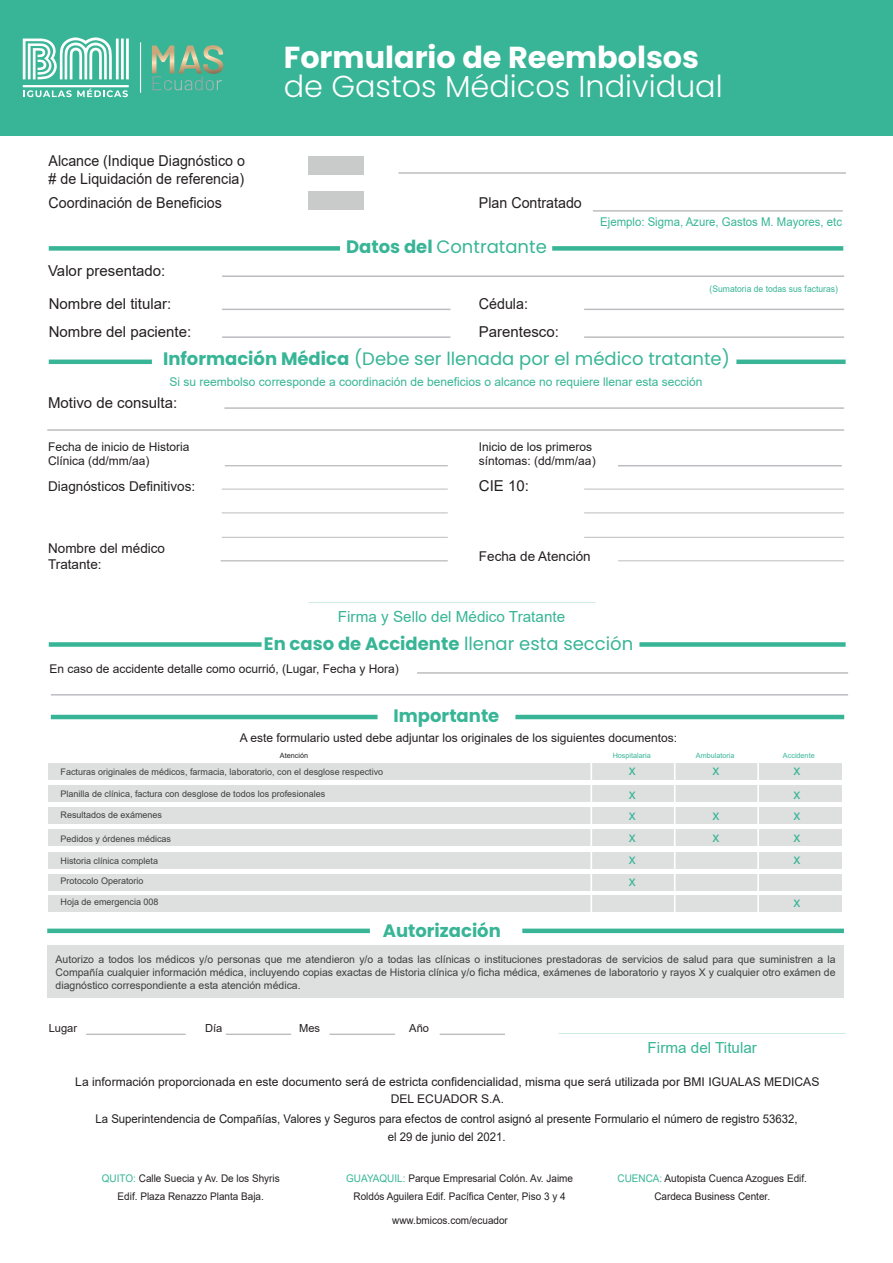
<style>
.page{position:relative;width:893px;height:1263px;background:#fff}
.page>*{position:absolute;margin:0;border:0;box-sizing:border-box;transform-origin:0 0}
.t1{font:300 30.3px "Poppins";color:#fff}
.t2{font:700 30.3px "Poppins";color:#fff}
.t3{font:18px "Poppins";color:#37b596}
.t4{font:700 18px "Poppins";color:#37b596}
.t5{font:15.3px "Arial";color:#37b596}
.t6{font:15px/18px "Arial";color:#231f20;scale:.95 1}
.t7{font:15px "Arial";color:#231f20}
.t8{font:13.95px/21.8px "Arial";color:#37b596}
.t9{font:13.5px/16.2px "Arial";color:#231f20}
.t10{font:12px/14.4px "Arial";color:#231f20}
.t11{font:12px/18px "Arial";color:#231f20;text-align:center;scale:.95 1}
.t12{font:12px "Arial";color:#37b596}
.t13{font:12px "Arial";color:#37b596;scale:.95 1}
.t14{font:11.1px "Arial";color:#231f20}
.t15{font:10.5px/12.6px "Arial";color:#3e3e3f;text-align:justify}
.t16{font:10.5px/18px "Arial";color:#231f20;text-align:center;scale:.95 1}
.t17{font:9px "Arial";color:#3e3e3f}
.t18{font:9px "Arial";color:#37b596;scale:.95 1}
.t19{font:7.2px "Arial";color:#37b596}
.t20{font:7.2px "Arial";color:#231f20}
.s1{font-weight:700}
.s2{font-weight:400}
.s3{color:#37b596}
</style>
<div class="page">
<div style="left:0;top:0;width:893px;height:135px;background:#37b596"></div>
<div style="left:49px;top:246px;width:291px;height:5px;background:#37b596"></div>
<div style="left:552px;top:246px;width:291px;height:5px;background:#37b596"></div>
<hr style="left:49px;top:360px;width:103px;height:4px;background:#37b596">
<hr style="left:736px;top:360px;width:110px;height:4px;background:#37b596">
<div style="left:49px;top:642px;width:213px;height:5px;background:#37b596"></div>
<div style="left:639px;top:642px;width:207px;height:5px;background:#37b596"></div>
<hr style="left:51px;top:715px;width:327px;height:4px;background:#37b596">
<hr style="left:515px;top:715px;width:329px;height:4px;background:#37b596">
<div style="left:47px;top:928px;width:323px;height:5px;background:#37b596"></div>
<div style="left:522px;top:928px;width:322px;height:5px;background:#37b596"></div>
<div style="left:309px;top:191px;width:55px;height:19px;background:#c9cbca"></div>
<div style="left:309px;top:157px;width:55px;height:18px;background:#c9cbca"></div>
<hr style="left:222px;top:275px;width:622px;height:2px;background:#bcbdc0">
<hr style="left:224px;top:407px;width:620px;height:2px;background:#bcbdc0">
<hr style="left:221px;top:560px;width:227px;height:1px;background:#bcbdc0">
<hr style="left:417px;top:672px;width:431px;height:2px;background:#bcbdc0">
<hr style="left:51px;top:694px;width:797px;height:1px;background:#bcbdc0">
<hr style="left:222px;top:489px;width:226px;height:1px;background:#bcbdc0">
<hr style="left:222px;top:512px;width:226px;height:1px;background:#bcbdc0">
<hr style="left:222px;top:537px;width:226px;height:1px;background:#bcbdc0">
<hr style="left:584px;top:489px;width:260px;height:1px;background:#bcbdc0">
<hr style="left:584px;top:512px;width:260px;height:1px;background:#bcbdc0">
<hr style="left:584px;top:537px;width:260px;height:1px;background:#bcbdc0">
<hr style="left:618px;top:560px;width:226px;height:1px;background:#bcbdc0">
<hr style="left:47px;top:429px;width:797px;height:2px;background:#bcbdc0">
<hr style="left:593px;top:210px;width:250px;height:2px;background:#bcbdc0">
<hr style="left:398px;top:172px;width:448px;height:2px;background:#bcbdc0">
<hr style="left:222px;top:309px;width:228px;height:1px;background:#bcbdc0">
<hr style="left:584px;top:309px;width:260px;height:1px;background:#bcbdc0">
<hr style="left:222px;top:336px;width:228px;height:2px;background:#bcbdc0">
<hr style="left:584px;top:336px;width:260px;height:2px;background:#bcbdc0">
<div style="left:48px;top:763px;width:794px;height:17px;background:#dedfdf"></div>
<div style="left:48px;top:785px;width:794px;height:17px;background:#dedfdf"></div>
<div style="left:48px;top:807px;width:794px;height:17px;background:#dedfdf"></div>
<div style="left:48px;top:829px;width:794px;height:17px;background:#dedfdf"></div>
<div style="left:48px;top:851px;width:794px;height:17px;background:#dedfdf"></div>
<div style="left:48px;top:874px;width:794px;height:16px;background:#dedfdf"></div>
<div style="left:48px;top:895px;width:794px;height:16px;background:#dedfdf"></div>
<div style="left:47px;top:945px;width:797px;height:52px;background:#dedfdf"></div>
<hr style="left:86px;top:1033px;width:100px;height:2px;background:#bcbdc0">
<hr style="left:226px;top:1033px;width:65px;height:2px;background:#bcbdc0">
<hr style="left:330px;top:1033px;width:65px;height:2px;background:#bcbdc0">
<hr style="left:440px;top:1033px;width:65px;height:2px;background:#bcbdc0">
<hr style="left:225px;top:465px;width:223px;height:1px;background:#bcbdc0">
<hr style="left:618px;top:465px;width:224px;height:1px;background:#bcbdc0">
<hr style="left:140px;top:42px;width:1px;height:51px;background:#fff">
<svg style="left:152px;top:45px;width:71px;height:45px"></svg>
<hr style="left:590px;top:761px;width:2px;height:155px;background:#fff">
<hr style="left:674px;top:761px;width:2px;height:155px;background:#fff">
<hr style="left:757px;top:761px;width:2px;height:155px;background:#fff">
<svg style="left:23px;top:37px;width:89px;height:42px"></svg>
<hr style="left:126px;top:39px;width:3px;height:40px;background:#fff">
<hr style="left:121px;top:39px;width:3px;height:40px;background:#fff">
<hr style="left:116px;top:39px;width:3px;height:40px;background:#fff">
<hr style="left:23px;top:85px;width:106px;height:2px;background:#fff">
<svg style="left:23px;top:89px;width:105px;height:8px"></svg>
<h1 class="t2" style="left:284px;top:40px;width:417px">Formulario de Reembolsos</h1>
<h1 class="t1" style="left:284px;top:68px;width:440px">de Gastos Médicos Individual</h1>
<p class="t6" style="left:49px;top:152px;width:208px">Alcance (Indique Diagnóstico o # de Liquidación de referencia)</p>
<p class="t6" style="left:49px;top:193px;width:184px">Coordinación de Beneficios</p>
<p class="t6" style="left:479px;top:193px;width:110px">Plan Contratado</p>
<p class="t7" style="left:48px;top:261px;width:119px">Valor presentado:</p>
<h2 class="t3" style="left:346px;top:237px;width:202px"><span class="s1">Datos del</span> Contratante</h2>
<p class="t7" style="left:49px;top:294px;width:124px">Nombre del titular:</p>
<p class="t6" style="left:479px;top:295px;width:53px">Cédula:</p>
<p class="t7" style="left:49px;top:322px;width:144px">Nombre del paciente:</p>
<p class="t7" style="left:479px;top:322px;width:82px">Parentesco:</p>
<p class="t13" style="left:600px;top:214px;width:256px">Ejemplo: Sigma, Azure, Gastos M. Mayores, etc</p>
<p class="t18" style="left:710px;top:283px;width:136px">(Sumatoria de todas sus facturas)</p>
<h2 class="t3" style="left:163px;top:348px;width:568px"><span class="s1">Información Médica</span> (Debe ser llenada por el médico tratante)</h2>
<p class="t12" style="left:170px;top:373px;width:534px">Si su reembolso corresponde a coordinación de beneficios o alcance no requiere llenar esta sección</p>
<p class="t7" style="left:48px;top:392px;width:131px">Motivo de consulta:</p>
<p class="t10" style="left:48px;top:439px;width:143px">Fecha de inicio de Historia<br>Clínica (dd/mm/aa)</p>
<p class="t10" style="left:479px;top:439px;width:118px">Inicio de los primeros síntomas: (dd/mm/aa)</p>
<p class="t9" style="left:48px;top:478px;width:149px">Diagnósticos Definitivos:</p>
<p class="t7" style="left:479px;top:475px;width:52px">CIE 10:</p>
<p class="t9" style="left:48px;top:540px;width:119px">Nombre del médico<br>Tratante:</p>
<p class="t9" style="left:479px;top:548px;width:113px">Fecha de Atención</p>
<p class="t5" style="left:338px;top:606px;width:229px">Firma y Sello del Médico Tratante</p>
<h2 class="t4" style="left:264px;top:634px;width:371px">En caso de Accidente <span class="s2">llenar esta sección</span></h2>
<p class="t10" style="left:49px;top:661px;width:351px">En caso de accidente detalle como ocurrió, (Lugar, Fecha y Hora)</p>
<h2 class="t4" style="left:394px;top:705px;width:107px">Importante</h2>
<p class="t10" style="left:240px;top:731px;width:439px">A este formulario usted debe adjuntar los originales de los siguientes documentos:</p>
<p class="t20" style="left:280px;top:750px;width:30px">Atención</p>
<p class="t17" style="left:61px;top:766px;width:324px">Facturas originales de médicos, farmacia, laboratorio, con el desglose respectivo</p>
<p class="t17" style="left:61px;top:787px;width:266px">Planilla de clínica, factura con desglose de todos los profesionales</p>
<p class="t17" style="left:61px;top:808px;width:103px">Resultados de exámenes</p>
<p class="t17" style="left:61px;top:833px;width:112px">Pedidos y órdenes médicas</p>
<p class="t17" style="left:61px;top:854px;width:99px">Historia clínica completa</p>
<p class="t17" style="left:61px;top:875px;width:85px">Protocolo Operatorio</p>
<p class="t17" style="left:61px;top:896px;width:100px">Hoja de emergencia 008</p>
<h2 class="t4" style="left:383px;top:920px;width:120px">Autorización</h2>
<p class="t19" style="left:613px;top:750px;width:40px">Hospitalaria</p>
<p class="t8" style="left:629px;top:758px;width:8px;line-height:23.7px">x x</p>
<p class="t8" style="left:629px;top:804px;width:8px;text-align:justify">x x x x</p>
<p class="t19" style="left:696px;top:750px;width:40px">Ambulatoria</p>
<p class="t8" style="left:712px;top:759px;width:8px">x</p>
<p class="t8" style="left:712px;top:804px;width:8px">x x</p>
<p class="t19" style="left:783px;top:750px;width:33px">Accidente</p>
<p class="t8" style="left:793px;top:759px;width:8px">x</p>
<p class="t8" style="left:793px;top:804px;width:8px;text-align:justify">x x x</p>
<p class="t8" style="left:793px;top:783px;width:8px">x</p>
<p class="t8" style="left:794px;top:891px;width:8px">x</p>
<p class="t15" style="left:56px;top:953px;width:781px">Autorizo a todos los médicos y/o personas que me atendieron y/o a todas las clínicas o instituciones prestadoras de servicios de salud para que suministren a la Compañía cualquier información médica, incluyendo copias exactas de Historia clínica y/o ficha médica, exámenes de laboratorio y rayos X y cualquier otro exámen de diagnóstico correspondiente a esta atención médica.</p>
<p class="t14" style="left:49px;top:1021px;width:30px">Lugar</p>
<p class="t14" style="left:205px;top:1021px;width:19px">Día</p>
<p class="t14" style="left:299px;top:1021px;width:23px">Mes</p>
<p class="t14" style="left:409px;top:1021px;width:21px">Año</p>
<p class="t5" style="left:648px;top:1037px;width:111px">Firma del Titular</p>
<p class="t10" style="left:75px;top:1074px;width:746px;line-height:16.5px;text-align:center">La información proporcionada en este documento será de estricta confidencialidad, misma que será utilizada por BMI IGUALAS MEDICAS<br>DEL ECUADOR S.A.</p>
<p class="t11" style="left:95px;top:1109px;width:741px">La Superintendencia de Compañías, Valores y Seguros para efectos de control asignó al presente Formulario el número de registro 53632, el 29 de junio del 2021.</p>
<p class="t16" style="left:102px;top:1169px;width:189px"><span class="s3">QUITO:</span> Calle Suecia y Av. De los Shyris<br>Edif. Plaza Renazzo Planta Baja.</p>
<p class="t16" style="left:617px;top:1169px;width:201px"><span class="s3">CUENCA:</span> Autopista Cuenca Azogues Edif.<br>Cardeca Business Center.</p>
<p class="t16" style="left:346px;top:1169px;width:240px"><span class="s3">GUAYAQUIL:</span> Parque Empresarial Colón. Av. Jaime<br>Roldós Aguilera Edif. Pacífica Center, Piso 3 y 4</p>
<p class="t16" style="left:392px;top:1211px;width:123px">www.bmicos.com/ecuador</p>
</div>
